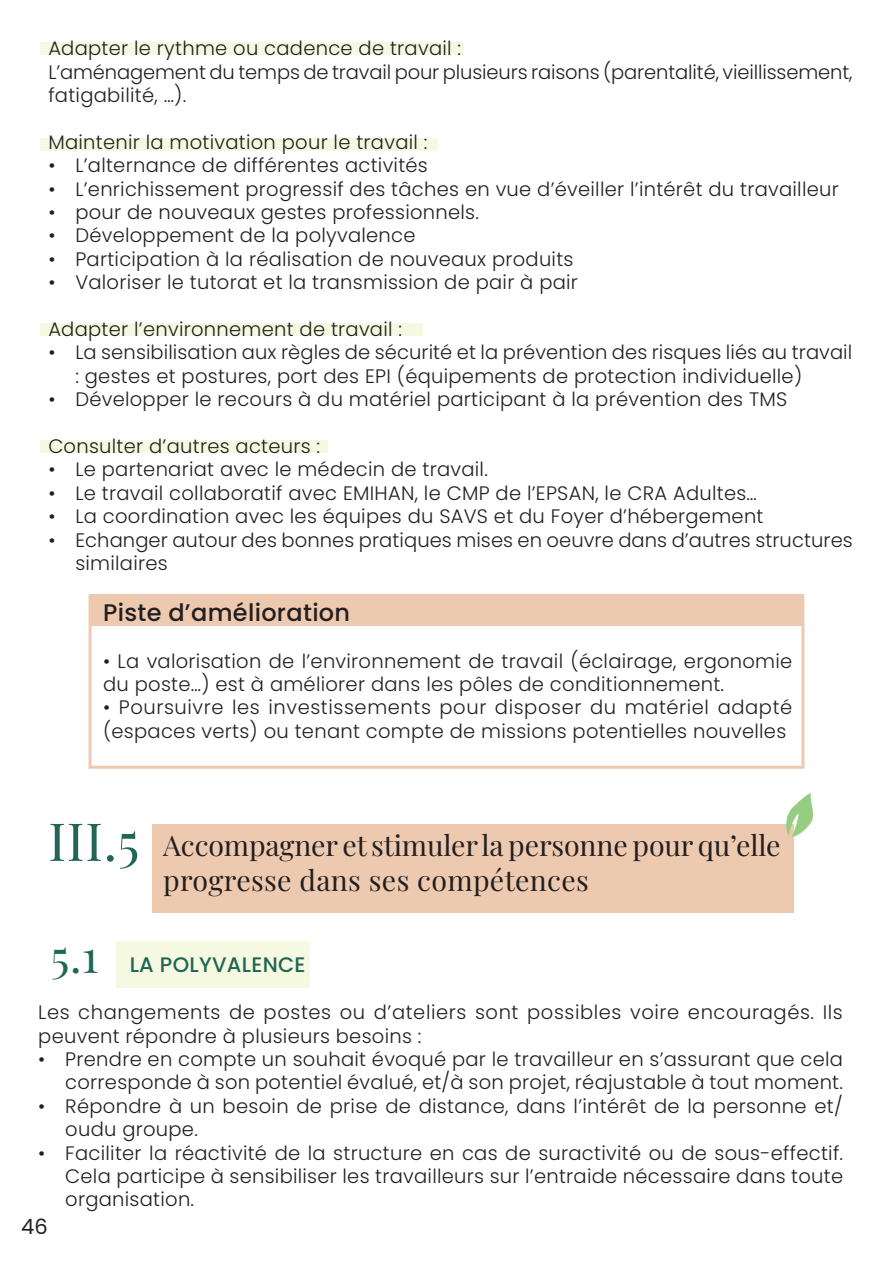
<style>
.page{position:relative;width:893px;height:1263px;background:#fff}
.page>*{position:absolute;margin:0;border:0;box-sizing:border-box;transform-origin:0 0}
.t1{font:52.5px "Playfair Display";color:#216654}
.t2{font:45px "Playfair Display";color:#216654}
.t3{font:28.5px "Playfair Display";letter-spacing:-.005em;color:#231f20}
.t4{font:500 24px "Poppins";letter-spacing:.015em;color:#231f20}
.t5{font:500 21px "Poppins";letter-spacing:.015em;color:#216654}
.t6{font:21px "Poppins";color:#231f20}
.t7{font:300 19.5px/23.4px "Poppins";letter-spacing:.015em;color:#231f20}
.t8{font:300 19.5px/23.4px "Poppins";letter-spacing:-.005em;color:#231f20}
</style>
<div class="page">
<div style="left:40px;top:138px;width:398px;height:13px;background:#f6f9e1"></div>
<div style="left:40px;top:43px;width:423px;height:12px;background:#f6f9e1"></div>
<div style="left:40px;top:323px;width:383px;height:12px;background:#f6f9e1"></div>
<div style="left:40px;top:440px;width:287px;height:13px;background:#f6f9e1"></div>
<div style="left:89px;top:594px;width:715px;height:32px;background:#edc9b0"></div>
<div style="left:89px;top:595px;width:715px;height:174px;border:3px solid #edc9b0"></div>
<div style="left:153px;top:824px;width:640px;height:89px;background:#edc9b0"></div>
<svg style="left:786px;top:793px;width:27px;height:45px"></svg>
<div style="left:116px;top:941px;width:194px;height:47px;background:#f6f9e1"></div>
<p class="t7" style="left:48px;top:37px;width:414px">Adapter le rythme ou cadence de travail :</p>
<p class="t8" style="left:48px;top:60px;width:806px">L’aménagement du temps de travail pour plusieurs raisons (parentalité, vieillissement, fatigabilité, …).</p>
<p class="t7" style="left:48px;top:130px;width:381px">Maintenir la motivation pour le travail :</p>
<p class="t7" style="left:48px;top:154px;width:381px">• L’alternance de différentes activités</p>
<p class="t7" style="left:48px;top:177px;width:792px">• L’enrichissement progressif des tâches en vue d’éveiller l’intérêt du travailleur</p>
<p class="t7" style="left:48px;top:201px;width:432px">• pour de nouveaux gestes professionnels.</p>
<p class="t7" style="left:48px;top:224px;width:369px">• Développement de la polyvalence</p>
<p class="t7" style="left:48px;top:247px;width:527px">• Participation à la réalisation de nouveaux produits</p>
<p class="t7" style="left:48px;top:271px;width:531px">• Valoriser le tutorat et la transmission de pair à pair</p>
<p class="t7" style="left:48px;top:318px;width:355px">Adapter l’environnement de travail :</p>
<p class="t7" style="left:75px;top:341px;width:778px;text-indent:-27px">• La sensibilisation aux règles de sécurité et la prévention des risques liés au travail : gestes et postures, port des EPI (équipements de protection individuelle)</p>
<p class="t7" style="left:48px;top:388px;width:740px">• Développer le recours à du matériel participant à la prévention des TMS</p>
<p class="t7" style="left:48px;top:435px;width:273px">Consulter d’autres acteurs :</p>
<p class="t7" style="left:48px;top:458px;width:441px">• Le partenariat avec le médecin de travail.</p>
<p class="t7" style="left:48px;top:481px;width:710px">• Le travail collaboratif avec EMIHAN, le CMP de l’EPSAN, le CRA Adultes…</p>
<p class="t7" style="left:48px;top:505px;width:717px">• La coordination avec les équipes du SAVS et du Foyer d’hébergement</p>
<p class="t7" style="left:75px;top:528px;width:779px;text-indent:-27px">• Echanger autour des bonnes pratiques mises en oeuvre dans d’autres structures similaires</p>
<p class="t4" style="left:103px;top:598px;width:249px">Piste d’amélioration</p>
<p class="t7" style="left:103px;top:649px;width:691px">• La valorisation de l’environnement de travail (éclairage, ergonomie du poste…) est à améliorer dans les pôles de conditionnement.</p>
<p class="t7" style="left:103px;top:696px;width:691px">• Poursuivre les investissements pour disposer du matériel adapté (espaces verts) ou tenant compte de missions potentielles nouvelles</p>
<p class="t1" style="left:48px;top:800px;width:93px">III.5</p>
<p class="t3" style="left:163px;top:823px;width:619px">Accompagner et stimuler la personne pour qu’elle</p>
<p class="t3" style="left:163px;top:858px;width:427px">progresse dans ses compétences</p>
<p class="t2" style="left:51px;top:921px;width:49px">5.1</p>
<p class="t5" style="left:130px;top:952px;width:177px">LA POLYVALENCE</p>
<p class="t7" style="left:38px;top:1001px;width:806px">Les changements de postes ou d’ateliers sont possibles voire encouragés. Ils peuvent répondre à plusieurs besoins :</p>
<p class="t7" style="left:38px;top:1047px;width:806px;text-align:right">• Prendre en compte un souhait évoqué par le travailleur en s’assurant que cela corresponde à son potentiel évalué, et/à son projet, réajustable à tout moment.</p>
<p class="t7" style="left:65px;top:1094px;width:779px;text-indent:-27px">• Répondre à un besoin de prise de distance, dans l’intérêt de la personne et/ oudu groupe.</p>
<p class="t7" style="left:65px;top:1141px;width:779px;text-align:justify;text-indent:-27px">• Faciliter la réactivité de la structure en cas de suractivité ou de sous-effectif.<br>Cela participe à sensibiliser les travailleurs sur l’entraide nécessaire dans toute organisation.</p>
<p class="t6" style="left:21px;top:1214px;width:28px">46</p>
</div>
